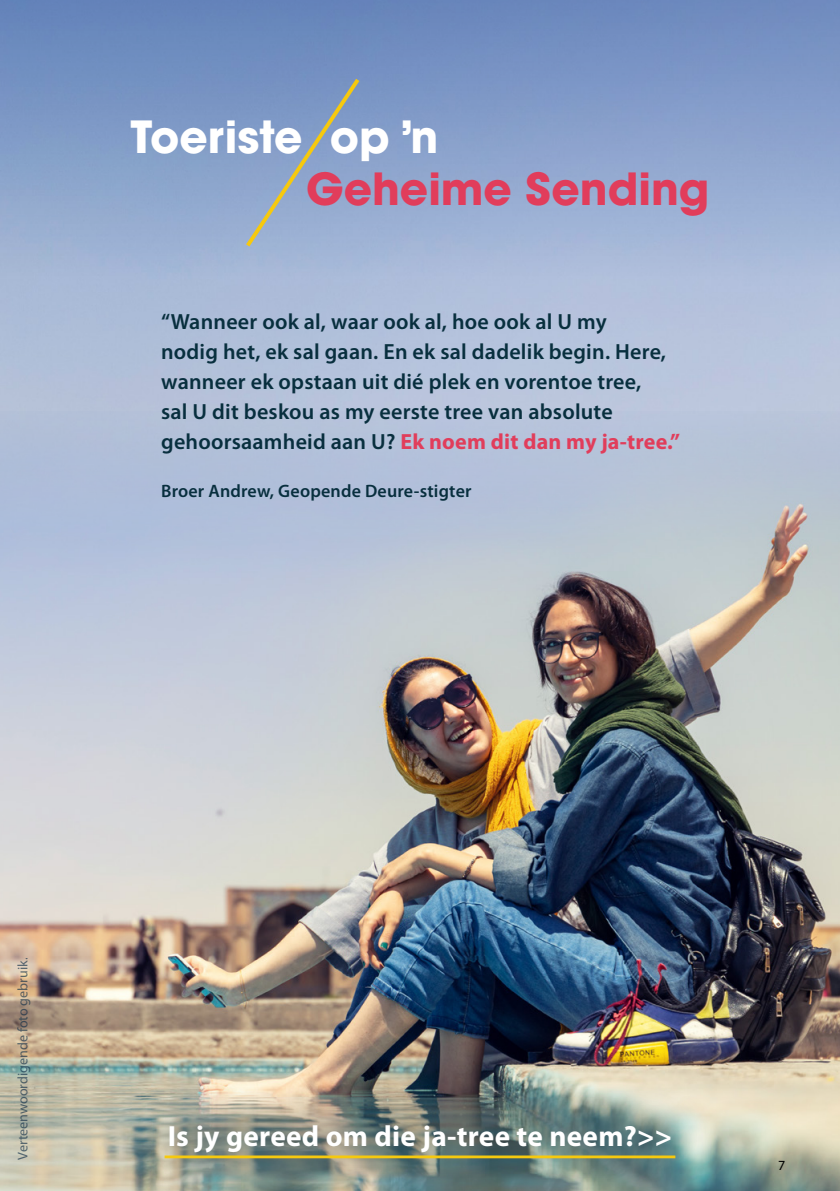
<style>
.page{position:relative;width:840px;height:1191px;background:#fff}
.page>*{position:absolute;margin:0;border:0;box-sizing:border-box;transform-origin:0 0}
.t1{font:700 44px "ITC Avant Garde Pro";color:#e13d5b}
.t2{font:700 44px "ITC Avant Garde Pro";color:#fff}
.t3{font:700 29.2px "Myriad Pro";letter-spacing:.01em;color:#fff}
.t4{font:600 22px/30px "Myriad Pro";letter-spacing:.01em;color:#082f3e}
.t5{font:600 18px "Myriad Pro";letter-spacing:.01em;color:#082f3e}
.t6{font:14px "Myriad Pro";color:#0e2c46}
.t7{font:14px "Myriad Pro";color:#000}
.s1{font-weight:700;color:#e13d5b}
</style>
<div class="page">
<div style="left:0;top:0;width:839px;height:408px;background:linear-gradient(to bottom,#6988be,#c2cde1)"></div>
<img style="left:0;top:412px;width:839px;height:779px">
<div style="left:123px;top:1080px;width:590px;height:111px;background:#163f51;opacity:.75"></div>
<hr style="left:164px;top:1155px;width:511px;height:3px;background:#f6c90e">
<svg style="left:242px;top:74px;width:121px;height:177px;background:#8da3c4"></svg>
<h1 class="t2" style="left:130px;top:107px;width:309px">Toeriste op ŉ</h1>
<h1 class="t1" style="left:306px;top:160px;width:404px">Geheime Sending</h1>
<p class="t4" style="left:161px;top:306px;width:520px">“Wanneer ook al, waar ook al, hoe ook al U my<br>nodig het, ek sal gaan. En ek sal dadelik begin. Here, wanneer ek opstaan uit dié plek en vorentoe tree,<br>sal U dit beskou as my eerste tree van absolute gehoorsaamheid aan U? <span class="s1">Ek noem dit dan my ja-tree.”</span></p>
<p class="t5" style="left:161px;top:480px;width:312px">Broer Andrew, Geopende Deure-stigter</p>
<p class="t6" style="left:14px;top:1159px;width:203px;rotate:-90deg">Verteenwoordigende foto gebruik.</p>
<h2 class="t3" style="left:168px;top:1117px;width:505px">Is jy gereed om die ja-tree te neem?&gt;&gt;</h2>
<p class="t7" style="left:777px;top:1156px;width:9px">7</p>
</div>
